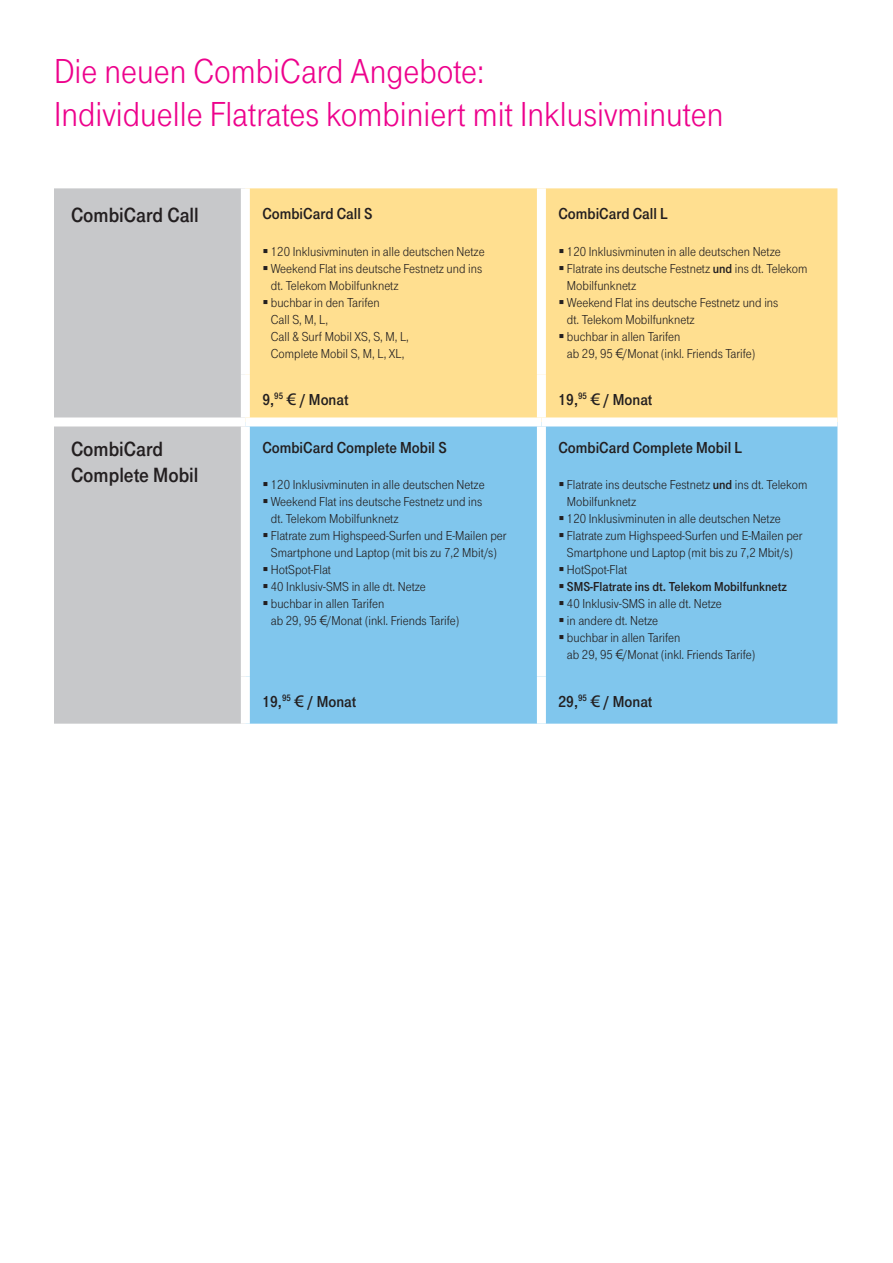
<style>
.page{position:relative;width:893px;height:1263px;background:#fff}
.page>*{position:absolute;margin:0;border:0;box-sizing:border-box;transform-origin:0 0}
.t1{font:36px/43.2px "Tele Grotesk Norm";color:#ed028c}
.t2{font:21.3px/25.7px "Tele Grotesk Fett";color:#231f20}
.t3{font:16.5px "Tele Grotesk Fett";color:#231f20}
.t4{font:13.5px/17px "Tele Grotesk Norm";color:#231f20}
.t5{font:13.5px "Tele Grotesk Fett";color:#231f20}
.s1{font-family:"Tele Grotesk Fett"}
.s2{font-family:"Linotype Euro Font Ato F"}
</style>
<div class="page">
<div style="left:54px;top:188px;width:187px;height:536px;background:#c7c8ca"></div>
<div style="left:250px;top:188px;width:587px;height:229px;background:#ffdf90"></div>
<div style="left:250px;top:426px;width:587px;height:298px;background:#80c6ed"></div>
<div style="left:54px;top:417px;width:191px;height:9px;background:#fff"></div>
<div style="left:537px;top:188px;width:9px;height:187px;background:#fff"></div>
<div style="left:537px;top:375px;width:9px;height:42px;background:#fff"></div>
<div style="left:537px;top:426px;width:9px;height:250px;background:#fff"></div>
<div style="left:537px;top:676px;width:9px;height:48px;background:#fff"></div>
<svg style="left:263px;top:249px;width:4px;height:4px"></svg>
<svg style="left:263px;top:266px;width:4px;height:4px"></svg>
<svg style="left:263px;top:300px;width:4px;height:4px"></svg>
<svg style="left:560px;top:249px;width:3px;height:4px"></svg>
<svg style="left:560px;top:266px;width:3px;height:4px"></svg>
<svg style="left:560px;top:300px;width:3px;height:4px"></svg>
<svg style="left:560px;top:334px;width:3px;height:4px"></svg>
<svg style="left:263px;top:482px;width:4px;height:4px"></svg>
<svg style="left:263px;top:499px;width:4px;height:4px"></svg>
<svg style="left:263px;top:533px;width:4px;height:4px"></svg>
<svg style="left:263px;top:567px;width:4px;height:4px"></svg>
<svg style="left:263px;top:584px;width:4px;height:4px"></svg>
<svg style="left:263px;top:601px;width:4px;height:4px"></svg>
<svg style="left:560px;top:482px;width:3px;height:4px"></svg>
<svg style="left:560px;top:516px;width:3px;height:4px"></svg>
<svg style="left:560px;top:533px;width:3px;height:4px"></svg>
<svg style="left:560px;top:567px;width:3px;height:4px"></svg>
<svg style="left:560px;top:584px;width:3px;height:4px"></svg>
<svg style="left:560px;top:601px;width:3px;height:4px"></svg>
<svg style="left:560px;top:618px;width:3px;height:4px"></svg>
<svg style="left:560px;top:635px;width:3px;height:4px"></svg>
<h1 class="t1" style="left:54px;top:49px;width:671px">Die neuen CombiCard Angebote:<br>Individuelle Flatrates kombiniert mit Inklusivminuten</h1>
<h2 class="t2" style="left:71px;top:202px;width:129px">CombiCard Call</h2>
<p class="t3" style="left:262px;top:204px;width:112px">CombiCard Call S</p>
<p class="t4" style="left:271px;top:243px;width:215px">120 Inklusivminuten in alle deutschen Netze<br>Weekend Flat ins deutsche Festnetz und ins dt. Telekom Mobilfunknetz<br>buchbar in den Tarifen<br>Call S, M, L,<br>Call &amp; Surf Mobil XS, S, M, L,<br>Complete Mobil S, M, L, XL,</p>
<p class="t3" style="left:558px;top:204px;width:111px">CombiCard Call L</p>
<p class="t4" style="left:567px;top:243px;width:242px">120 Inklusivminuten in alle deutschen Netze Flatrate ins deutsche Festnetz <span class="s1">und</span> ins dt. Telekom Mobilfunknetz<br>Weekend Flat ins deutsche Festnetz und ins<br>dt. Telekom Mobilfunknetz<br>buchbar in allen Tarifen<br>ab 29, 95 <span class="s2">1</span>/Monat (inkl. Friends Tarife)</p>
<p class="t3" style="left:262px;top:390px;width:88px">9,<sup>95</sup> <span class="s2">3</span> / Monat</p>
<p class="t3" style="left:558px;top:390px;width:95px">19,<sup>95</sup> <span class="s2">3</span> / Monat</p>
<h2 class="t2" style="left:71px;top:436px;width:129px">CombiCard<br>Complete Mobil</h2>
<p class="t3" style="left:262px;top:438px;width:186px">CombiCard Complete Mobil S</p>
<p class="t4" style="left:271px;top:476px;width:237px">120 Inklusivminuten in alle deutschen Netze Weekend Flat ins deutsche Festnetz und ins<br>dt. Telekom Mobilfunknetz<br>Flatrate zum Highspeed-Surfen und E-Mailen per Smartphone und Laptop (mit bis zu 7,2 Mbit/s)<br>HotSpot-Flat<br>40 Inklusiv-SMS in alle dt. Netze<br>buchbar in allen Tarifen<br>ab 29, 95 <span class="s2">1</span>/Monat (inkl. Friends Tarife)</p>
<p class="t3" style="left:558px;top:438px;width:185px">CombiCard Complete Mobil L</p>
<p class="t4" style="left:567px;top:476px;width:242px">Flatrate ins deutsche Festnetz <span class="s1">und</span> ins dt. Telekom Mobilfunknetz<br>120 Inklusivminuten in alle deutschen Netze Flatrate zum Highspeed-Surfen und E-Mailen per Smartphone und Laptop (mit bis zu 7,2 Mbit/s)<br>HotSpot-Flat</p>
<p class="t5" style="left:567px;top:579px;width:221px">SMS-Flatrate ins dt. Telekom Mobilfunknetz</p>
<p class="t4" style="left:567px;top:595px;width:190px">40 Inklusiv-SMS in alle dt. Netze<br>in andere dt. Netze<br>buchbar in allen Tarifen<br>ab 29, 95 <span class="s2">1</span>/Monat (inkl. Friends Tarife)</p>
<p class="t3" style="left:262px;top:692px;width:95px">19,<sup>95</sup> <span class="s2">3</span> / Monat</p>
<p class="t3" style="left:558px;top:692px;width:95px">29,<sup>95</sup> <span class="s2">3</span> / Monat</p>
</div>
